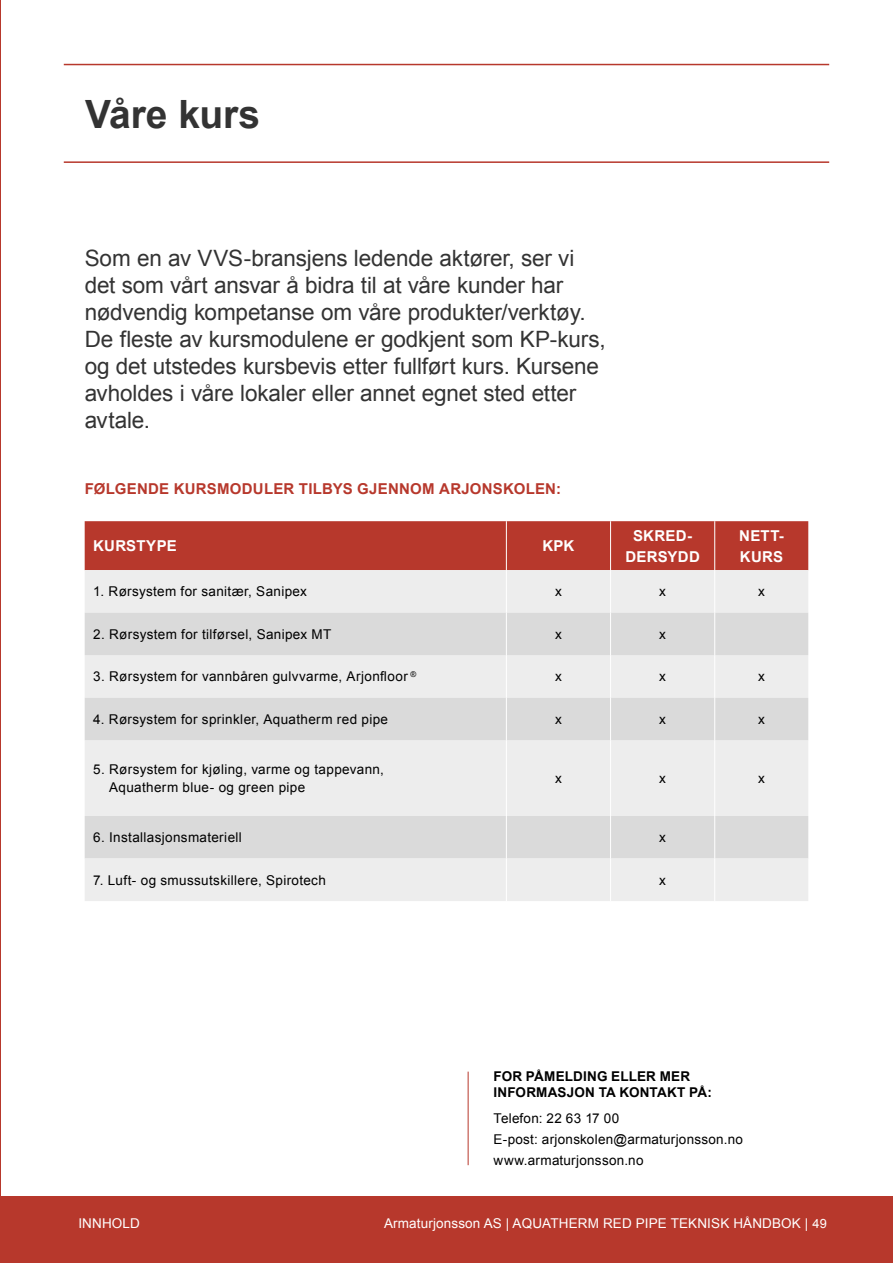
<style>
.page{position:relative;width:893px;height:1263px;background:#fff}
.page>*{position:absolute;margin:0;border:0;box-sizing:border-box;transform-origin:0 0}
.t1{font:700 39px "Arial";letter-spacing:-.005em;color:#333}
.Ingress_liten{font:22.5px/27px "Arial";letter-spacing:-.005em;color:#333}
.Mellomtittel{font:700 15px "Arial";letter-spacing:.015em;color:#b7382c}
.Mellomtittel-2{font:700 15px/21px "Arial";letter-spacing:.02em;color:#fff;text-align:center}
.Tabell{font:13.5px/18px "Arial";letter-spacing:.025em;color:#000}
.Brødtekst{font:13.5px "Arial";letter-spacing:.02em;color:#000}
.t2{font:13.5px "Arial";letter-spacing:.01em;color:#fff}
.Mellomtitel_sort{font:700 13.5px/16.5px "Arial";letter-spacing:.015em;color:#000}
.s1{font-size:12.75px}
</style>
<div class="page">
<div style="left:0;top:1196px;width:893px;height:67px;background:#b7382c"></div>
<hr style="left:0;top:0;width:1px;height:1263px;background:#b7382c">
<hr style="left:468px;top:1071px;width:1px;height:94px;background:#b7382c">
<hr style="left:64px;top:64px;width:765px;height:1px;background:#b7382c">
<hr style="left:64px;top:161px;width:765px;height:2px;background:#b7382c">
<div style="left:85px;top:521px;width:723px;height:49px;background:#b7382c"></div>
<div style="left:85px;top:570px;width:723px;height:43px;background:#ededed"></div>
<svg style="left:85px;top:613px;width:723px;height:245px;background:#e3e3e3"></svg>
<div style="left:85px;top:858px;width:723px;height:43px;background:#ededed"></div>
<hr style="left:506px;top:521px;width:1px;height:49px;background:#fff">
<hr style="left:610px;top:521px;width:1px;height:49px;background:#fff">
<hr style="left:506px;top:570px;width:1px;height:43px;background:#fff">
<hr style="left:610px;top:570px;width:1px;height:43px;background:#fff">
<hr style="left:506px;top:613px;width:1px;height:42px;background:#fff">
<hr style="left:610px;top:613px;width:1px;height:42px;background:#fff">
<hr style="left:506px;top:655px;width:1px;height:43px;background:#fff">
<hr style="left:610px;top:655px;width:1px;height:43px;background:#fff">
<hr style="left:506px;top:698px;width:1px;height:42px;background:#fff">
<hr style="left:610px;top:698px;width:1px;height:42px;background:#fff">
<hr style="left:506px;top:740px;width:1px;height:76px;background:#fff">
<hr style="left:610px;top:740px;width:1px;height:76px;background:#fff">
<hr style="left:506px;top:816px;width:1px;height:42px;background:#fff">
<hr style="left:610px;top:816px;width:1px;height:42px;background:#fff">
<hr style="left:506px;top:858px;width:1px;height:43px;background:#fff">
<hr style="left:610px;top:858px;width:1px;height:43px;background:#fff">
<hr style="left:714px;top:521px;width:1px;height:49px;background:#fff">
<hr style="left:714px;top:570px;width:1px;height:43px;background:#fff">
<hr style="left:714px;top:613px;width:1px;height:42px;background:#fff">
<hr style="left:714px;top:655px;width:1px;height:43px;background:#fff">
<hr style="left:714px;top:698px;width:1px;height:42px;background:#fff">
<hr style="left:714px;top:740px;width:1px;height:76px;background:#fff">
<hr style="left:714px;top:816px;width:1px;height:42px;background:#fff">
<hr style="left:714px;top:858px;width:1px;height:43px;background:#fff">
<p class="t1" style="left:85px;top:88px;width:177px">Våre kurs</p>
<p class="Ingress_liten" style="left:85px;top:244px;width:522px">Som en av VVS-bransjens ledende aktører, ser vi det som vårt ansvar å bidra til at våre kunder har nødvendig kompetanse om våre produkter/verktøy.<br>De fleste av kursmodulene er godkjent som KP-kurs, og det utstedes kursbevis etter fullført kurs. Kursene avholdes i våre lokaler eller annet egnet sted etter avtale.</p>
<p class="Mellomtittel" style="left:85px;top:479px;width:478px">FØLGENDE KURSMODULER TILBYS GJENNOM ARJONSKOLEN:</p>
<p class="Mellomtittel-2" style="left:93px;top:536px;width:85px">KURSTYPE</p>
<p class="Mellomtittel-2" style="left:542px;top:536px;width:34px">KPK</p>
<p class="Mellomtittel-2" style="left:625px;top:525px;width:76px">SKRED-<br>DERSYDD</p>
<p class="Mellomtittel-2" style="left:739px;top:525px;width:46px">NETT-</p>
<p class="Mellomtittel-2" style="left:740px;top:546px;width:45px">KURS</p>
<p class="Tabell" style="left:93px;top:583px;width:215px">1. Rørsystem for sanitær, Sanipex</p>
<p class="Tabell" style="left:555px;top:583px;width:8px">x</p>
<p class="Tabell" style="left:659px;top:583px;width:8px">x</p>
<p class="Tabell" style="left:758px;top:583px;width:8px">x</p>
<p class="Tabell" style="left:93px;top:625px;width:240px">2. Rørsystem for tilførsel, Sanipex MT</p>
<p class="Tabell" style="left:555px;top:625px;width:8px">x</p>
<p class="Tabell" style="left:659px;top:625px;width:8px">x</p>
<p class="Tabell" style="left:93px;top:668px;width:325px">3. Rørsystem for vannbåren gulvvarme, Arjonfloor <sup>®</sup></p>
<p class="Tabell" style="left:555px;top:668px;width:8px">x</p>
<p class="Tabell" style="left:659px;top:668px;width:8px">x</p>
<p class="Tabell" style="left:758px;top:668px;width:8px">x</p>
<p class="Tabell" style="left:93px;top:710px;width:296px">4. Rørsystem for sprinkler, Aquatherm red pipe</p>
<p class="Tabell" style="left:555px;top:710px;width:8px">x</p>
<p class="Tabell" style="left:659px;top:710px;width:8px">x</p>
<p class="Tabell" style="left:758px;top:710px;width:8px">x</p>
<p class="Tabell" style="left:109px;top:760px;width:276px;text-indent:-16px">5. Rørsystem for kjøling, varme og tappevann,<br>Aquatherm blue- og green pipe</p>
<p class="Tabell" style="left:555px;top:769px;width:8px">x</p>
<p class="Tabell" style="left:659px;top:769px;width:8px">x</p>
<p class="Tabell" style="left:758px;top:769px;width:8px">x</p>
<p class="Tabell" style="left:93px;top:829px;width:150px">6. Installasjonsmateriell</p>
<p class="Tabell" style="left:659px;top:829px;width:8px">x</p>
<p class="Tabell" style="left:93px;top:871px;width:234px">7. Luft- og smussutskillere, Spirotech</p>
<p class="Tabell" style="left:659px;top:871px;width:8px">x</p>
<p class="Mellomtitel_sort" style="left:494px;top:1068px;width:220px">FOR PÅMELDING ELLER MER<br>INFORMASJON TA KONTAKT PÅ:</p>
<p class="Brødtekst" style="left:494px;top:1109px;width:127px">Telefon: 22 63 17 00</p>
<p class="Brødtekst" style="left:494px;top:1130px;width:251px">E-post: arjonskolen@armaturjonsson.no</p>
<p class="Brødtekst" style="left:494px;top:1151px;width:151px">www.armaturjonsson.no</p>
<p class="t2" style="left:78px;top:1214px;width:63px">INNHOLD</p>
<p class="t2" style="left:384px;top:1214px;width:444px">Armaturjonsson AS | AQUATHERM RED PIPE TEKNISK HÅNDBOK | <span class="s1">49</span></p>
</div>
